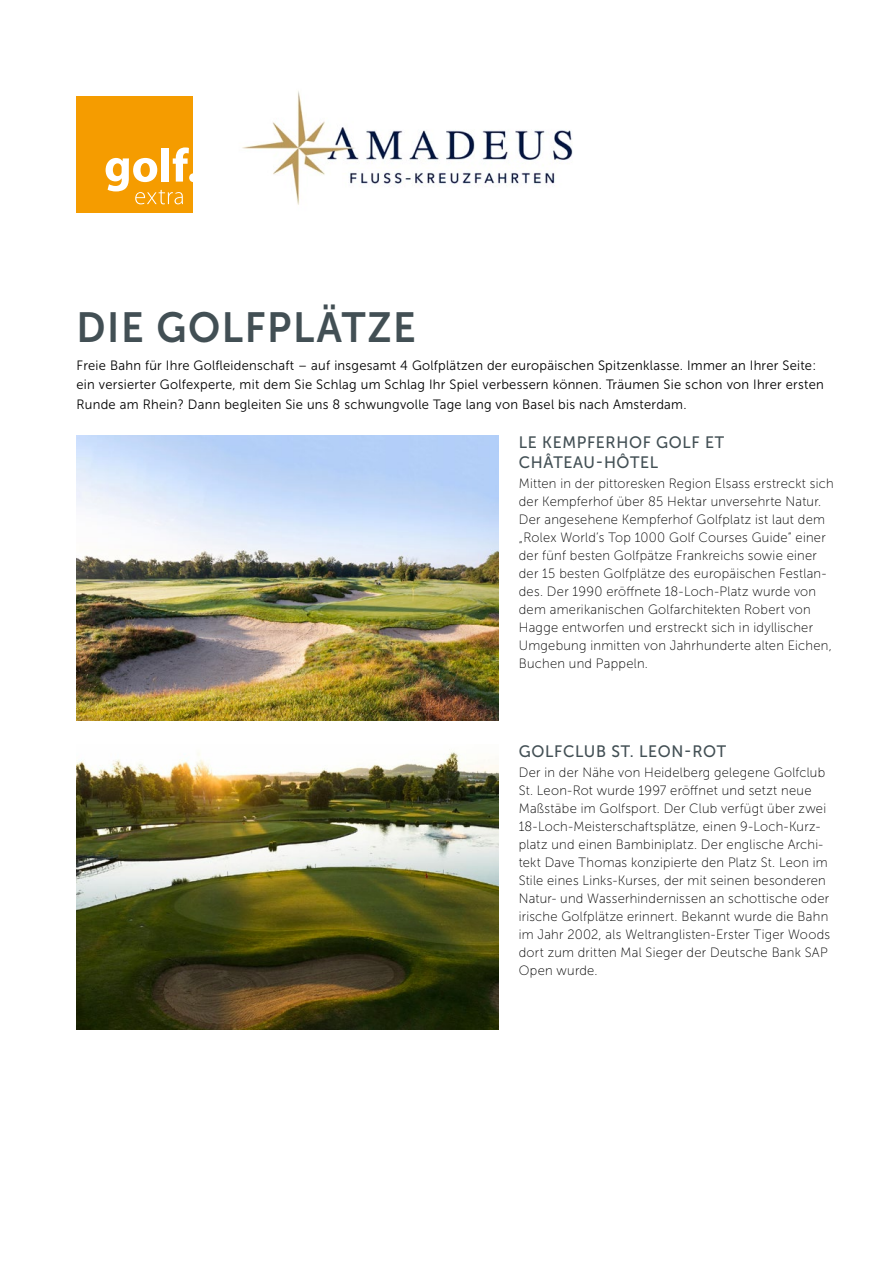
<style>
.page{position:relative;width:893px;height:1263px;background:#fff}
.page>*{position:absolute;margin:0;border:0;box-sizing:border-box;transform-origin:0 0}
.t1{font:42px "Museo Sans 700";letter-spacing:.04em;color:#424f54;scale:.94 1}
.t2{font:16.5px/19.8px "Museo Sans 500";letter-spacing:.04em;color:#424f54;scale:.96 1}
.t3{font:13.5px/18px "Museo Sans 100";letter-spacing:.02em;color:#000;scale:.96 1}
.t4{font:13.5px/19.5px "Museo Sans 300";letter-spacing:.02em;color:#000;scale:.96 1}
</style>
<div class="page">
<div style="left:77px;top:96px;width:116px;height:117px;background:#f59c00"></div>
<svg style="left:106px;top:147px;width:87px;height:57px"></svg>
<img style="left:77px;top:436px;width:422px;height:285px">
<img style="left:242px;top:91px;width:331px;height:114px">
<img style="left:77px;top:749px;width:422px;height:280px">
<h1 class="t1" style="left:77px;top:304px;width:362px">DIE GOLFPLÄTZE</h1>
<p class="t4" style="left:77px;top:355px;width:780px">Freie Bahn für Ihre Golfleidenschaft – auf insgesamt 4 Golfplätzen der europäischen Spitzenklasse. Immer an Ihrer Seite: ein versierter Golfexperte, mit dem Sie Schlag um Schlag Ihr Spiel verbessern können. Träumen Sie schon von Ihrer ersten<br>Runde am Rhein? Dann begleiten Sie uns 8 schwungvolle Tage lang von Basel bis nach Amsterdam.</p>
<p class="t2" style="left:519px;top:433px;width:216px">LE KEMPFERHOF GOLF ET<br>CHÂTEAU-HÔTEL</p>
<p class="t3" style="left:519px;top:475px;width:329px">Mitten in der pittoresken Region Elsass erstreckt sich der Kempferhof über 85 Hektar unversehrte Natur.<br>Der angesehene Kempferhof Golfplatz ist laut dem „Rolex World’s Top 1000 Golf Courses Guide” einer der fünf besten Golfpätze Frankreichs sowie einer der 15 besten Golfplätze des europäischen Festlan&shy;des. Der 1990 eröffnete 18-Loch-Platz wurde von dem amerikanischen Golfarchitekten Robert von Hagge entworfen und erstreckt sich in idyllischer Umgebung inmitten von Jahrhunderte alten Eichen, Buchen und Pappeln.</p>
<p class="t2" style="left:519px;top:741px;width:217px">GOLFCLUB ST. LEON-ROT</p>
<p class="t3" style="left:519px;top:763px;width:326px">Der in der Nähe von Heidelberg gelegene Golfclub St. Leon-Rot wurde 1997 eröffnet und setzt neue Maßstäbe im Golfsport. Der Club verfügt über zwei 18-Loch-Meisterschaftsplätze, einen 9-Loch-Kurz&shy;platz und einen Bambiniplatz. Der englische Archi&shy;tekt Dave Thomas konzipierte den Platz St. Leon im Stile eines Links-Kurses, der mit seinen besonderen Natur- und Wasserhindernissen an schottische oder irische Golfplätze erinnert. Bekannt wurde die Bahn im Jahr 2002, als Weltranglisten-Erster Tiger Woods dort zum dritten Mal Sieger der Deutsche Bank SAP Open wurde.</p>
</div>
